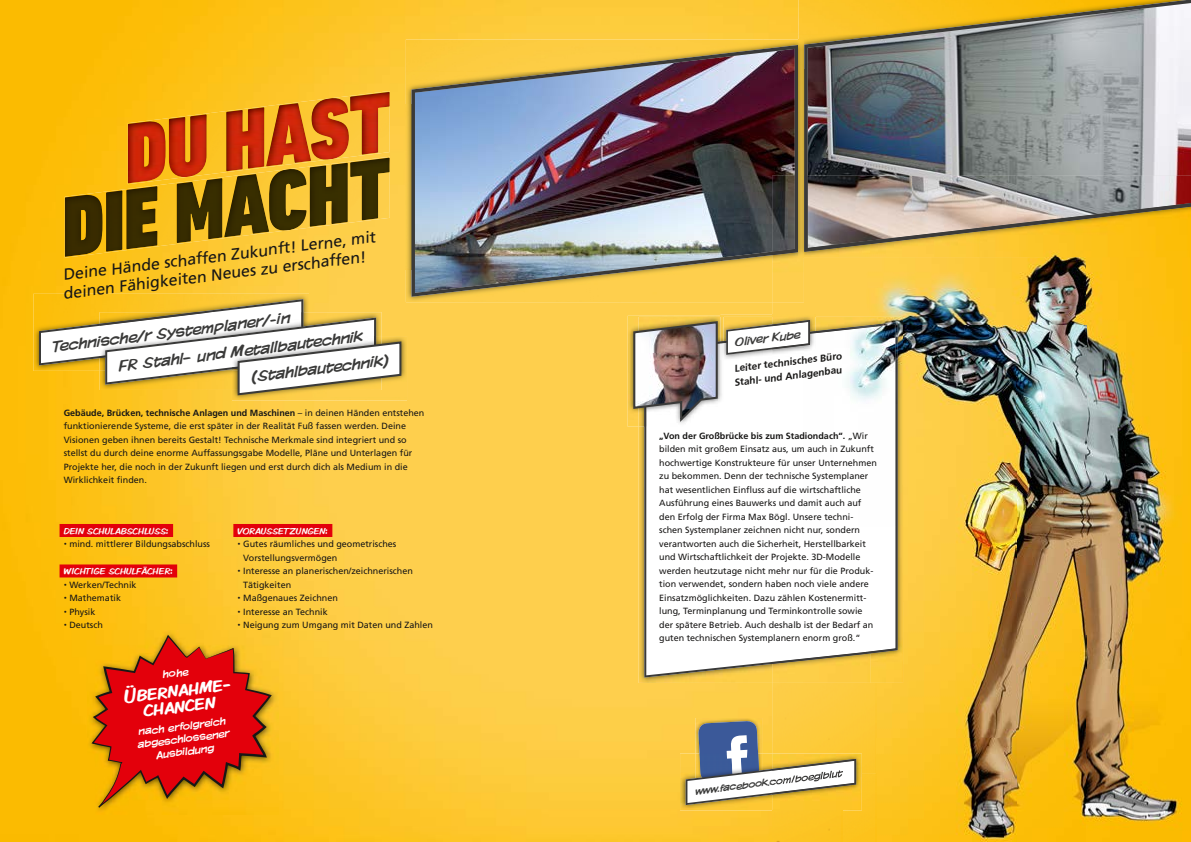
<style>
.page{position:relative;width:1191px;height:842px;background:#fff}
.page>*{position:absolute;margin:0;border:0;box-sizing:border-box;transform-origin:0 0}
.t1{font:20px/16px "Komika Display Kaps";color:#fff;text-align:center}
.t2{font:16px/18.4px "Frutiger LT Pro";color:#181716}
.t3{font:15.8px "Komika Display";color:#3a3a39}
.t4{font:12px "Komika Display";color:#3a3a39}
.t5{font:10.9px/12.7px "Komika Display";color:#fff;text-align:center}
.t6{font:10.4px "Komika Display";color:#3a3a39}
.t7{font:700 10px/14px "Frutiger LT Pro";color:#181716}
.t8{font:9px/13.5px "Frutiger LT Pro";color:#181716}
.t9{font:9px "Komika Display";color:#fff}
.s1{font-family:"Komika Display Tight"}
.s2{font-weight:700}
.s3{font-family:"Helvetica";font-weight:700}
.s4{font-family:"Komika Text";font-weight:700}
.s5{font-family:"Komika Text";font-weight:700;font-style:italic}
</style>
<div class="page">
<img style="left:0;top:0;width:798px;height:842px">
<img style="left:763px;top:40px;width:41px;height:136px">
<img style="left:620px;top:297px;width:152px;height:5px">
<img style="left:406px;top:40px;width:357px;height:32px">
<img style="left:406px;top:270px;width:214px;height:32px">
<img style="left:406px;top:72px;width:5px;height:33px">
<img style="left:406px;top:105px;width:5px;height:165px">
<img style="left:411px;top:45px;width:387px;height:252px">
<img style="left:798px;top:35px;width:6px;height:35px">
<svg style="left:804px;top:0;width:387px;height:176px"></svg>
<img style="left:695px;top:718px;width:67px;height:3px">
<img style="left:680px;top:753px;width:92px;height:57px">
<img style="left:638px;top:427px;width:134px;height:256px">
<svg style="left:644px;top:424px;width:128px;height:253px"></svg>
<img style="left:627px;top:316px;width:11px;height:111px">
<img style="left:644px;top:424px;width:76px;height:3px">
<img style="left:720px;top:315px;width:52px;height:1px">
<img style="left:33px;top:294px;width:276px;height:77px">
<img style="left:232px;top:336px;width:175px;height:65px">
<img style="left:87px;top:630px;width:191px;height:184px">
<svg style="left:91px;top:635px;width:181px;height:172px"></svg>
<img style="left:772px;top:257px;width:314px;height:69px">
<img style="left:1086px;top:257px;width:105px;height:585px">
<img style="left:903px;top:326px;width:113px;height:275px">
<img style="left:1016px;top:326px;width:70px;height:516px">
<img style="left:877px;top:601px;width:139px;height:241px">
<img style="left:772px;top:683px;width:105px;height:90px">
<img style="left:842px;top:773px;width:35px;height:69px">
<div style="left:772px;top:810px;width:70px;height:32px;background:#fcc525"></div>
<img style="left:772px;top:255px;width:32px;height:47px">
<img style="left:772px;top:176px;width:26px;height:79px">
<img style="left:798px;top:176px;width:41px;height:81px">
<img style="left:980px;top:223px;width:211px;height:34px">
<img style="left:839px;top:248px;width:141px;height:9px">
<img style="left:839px;top:176px;width:73px;height:52px">
<img style="left:912px;top:176px;width:105px;height:60px">
<img style="left:1016px;top:176px;width:175px;height:44px">
<img style="left:804px;top:176px;width:35px;height:76px">
<img style="left:979px;top:220px;width:71px;height:11px">
<img style="left:1050px;top:203px;width:141px;height:20px">
<img style="left:839px;top:228px;width:141px;height:20px">
<img style="left:772px;top:753px;width:89px;height:57px">
<svg style="left:685px;top:721px;width:171px;height:84px"></svg>
<img style="left:795px;top:769px;width:48px;height:15px">
<img style="left:815px;top:317px;width:88px;height:33px">
<img style="left:870px;top:350px;width:33px;height:333px">
<img style="left:772px;top:659px;width:98px;height:24px">
<img style="left:847px;top:356px;width:48px;height:303px">
<img style="left:772px;top:424px;width:26px;height:228px">
<img style="left:815px;top:322px;width:82px;height:34px">
<img style="left:866px;top:356px;width:31px;height:298px">
<img style="left:772px;top:652px;width:94px;height:12px">
<img style="left:772px;top:315px;width:43px;height:1px">
<img style="left:632px;top:316px;width:183px;height:108px">
<img style="left:772px;top:320px;width:38px;height:29px">
<div style="left:233px;top:524px;width:99px;height:13px;background:#e3000b"></div>
<div style="left:60px;top:524px;width:113px;height:13px;background:#e3000b"></div>
<div style="left:60px;top:564px;width:117px;height:13px;background:#e3000b"></div>
<img style="left:128px;top:91px;width:262px;height:66px">
<img style="left:65px;top:157px;width:325px;height:101px">
<svg style="left:39px;top:299px;width:363px;height:98px"></svg>
<h2 class="t2" style="left:60px;top:266px;width:318px;rotate:-7deg">D eine H ände schaffen Zukunft! Lerne, mit deinen Fähigkeiten N eues zu erschaffen!</h2>
<h3 class="t3" style="left:51px;top:337px;width:240px;rotate:-7deg">Technische<span class="s1">/</span>r Systemplaner<span class="s1">/-</span>in</h3>
<h3 class="t3" style="left:249px;top:367px;width:134px;rotate:-7deg">(Stahlbautechnik</h3>
<h3 class="t3" style="left:117px;top:356px;width:247px;rotate:-7deg">FR Stahl- und Metallbautechnik</h3>
<p class="t8" style="left:64px;top:406px;width:362px"><span class="s2">Gebäude, Brücken, technische Anlagen und Maschinen</span> – in deinen Händen entstehen funktionierende Systeme, die erst später in der Realität Fuß fassen werden. Deine Visionen geben ihnen bereits Gestalt! Technische Merkmale sind integriert und so stellst du durch deine enorme Auffassungsgabe Modelle, Pläne und Unterlagen für Projekte her, die noch in der Zukunft liegen und erst durch dich als Medium in die Wirklichkeit finden.</p>
<p class="t9" style="left:64px;top:525px;width:105px">DEIN SCHULABSCHLUSS:</p>
<p class="t8" style="left:64px;top:537px;width:148px"><span class="s3">•</span> mind. mittlerer Bildungsabschluss</p>
<p class="t9" style="left:64px;top:566px;width:109px">WICHTIGE SCHULFÄCHER:</p>
<p class="t8" style="left:64px;top:578px;width:74px"><span class="s3">•</span> Werken/Technik</p>
<p class="t8" style="left:64px;top:591px;width:59px"><span class="s3">•</span> Mathematik</p>
<p class="t8" style="left:64px;top:605px;width:33px"><span class="s3">•</span> Physik</p>
<p class="t8" style="left:64px;top:618px;width:41px"><span class="s3">•</span> Deutsch</p>
<p class="t9" style="left:238px;top:525px;width:91px">VORAUSSETZUNGEN:</p>
<p class="t8" style="left:243px;top:537px;width:155px;text-indent:-6px"><span class="s3">•</span> Gutes räumliches und geometrisches<br>Vorstellungsvermögen</p>
<p class="t8" style="left:243px;top:564px;width:171px;text-indent:-6px"><span class="s3">•</span> Interesse an planerischen/zeichnerischen<br>Tätigkeiten</p>
<p class="t8" style="left:238px;top:591px;width:102px"><span class="s3">•</span> Maßgenaues Zeichnen</p>
<p class="t8" style="left:238px;top:605px;width:92px"><span class="s3">•</span> Interesse an Technik</p>
<p class="t8" style="left:238px;top:618px;width:197px"><span class="s3">•</span> Neigung zum Umgang mit Daten und Zahlen</p>
<p class="t5" style="left:162px;top:668px;width:27px;rotate:-7deg">hohe</p>
<h1 class="t1" style="left:123px;top:688px;width:109px;rotate:-7deg">Übernahme&shy;chancen</h1>
<p class="t5" style="left:135px;top:725px;width:94px;rotate:-7deg">nach er<span class="s4">f</span>olgreich abgeschlossener<br>Ausbildung</p>
<h3 class="t4" style="left:734px;top:335px;width:67px;rotate:-7deg">Oliver Kube</h3>
<p class="t7" style="left:731px;top:362px;width:111px;rotate:-7deg">Leiter technisches Büro<br>Stahl- und Anlagenbau</p>
<p class="t8" style="left:659px;top:429px;width:219px"><span class="s2">„Von der Großbrücke bis zum Stadiondach“.</span> „Wir bilden mit großem Einsatz aus, um auch in Zukunft hochwertige Konstrukteure für unser Unternehmen zu bekommen. Denn der technische Systemplaner hat wesentlichen Einfluss auf die wirtschaftliche Ausführung eines Bauwerks und damit auch auf den Erfolg der Firma Max Bögl. Unsere techni&shy;schen Systemplaner zeichnen nicht nur, sondern verantworten auch die Sicherheit, Herstellbarkeit und Wirtschaftlichkeit der Projekte. 3D-Modelle werden heutzutage nicht mehr nur für die Produk&shy;tion verwendet, sondern haben noch viele andere Einsatzmöglichkeiten. Dazu zählen Kostenermitt&shy;lung, Terminplanung und Terminkontrolle sowie der spätere Betrieb. Auch deshalb ist der Bedarf an guten technischen Systemplanern enorm groß.“</p>
<p class="t6" style="left:694px;top:785px;width:150px;rotate:-7deg">www.<span class="s5">f</span>acebook.com<span class="s4">/</span>boeglblut</p>
</div>
